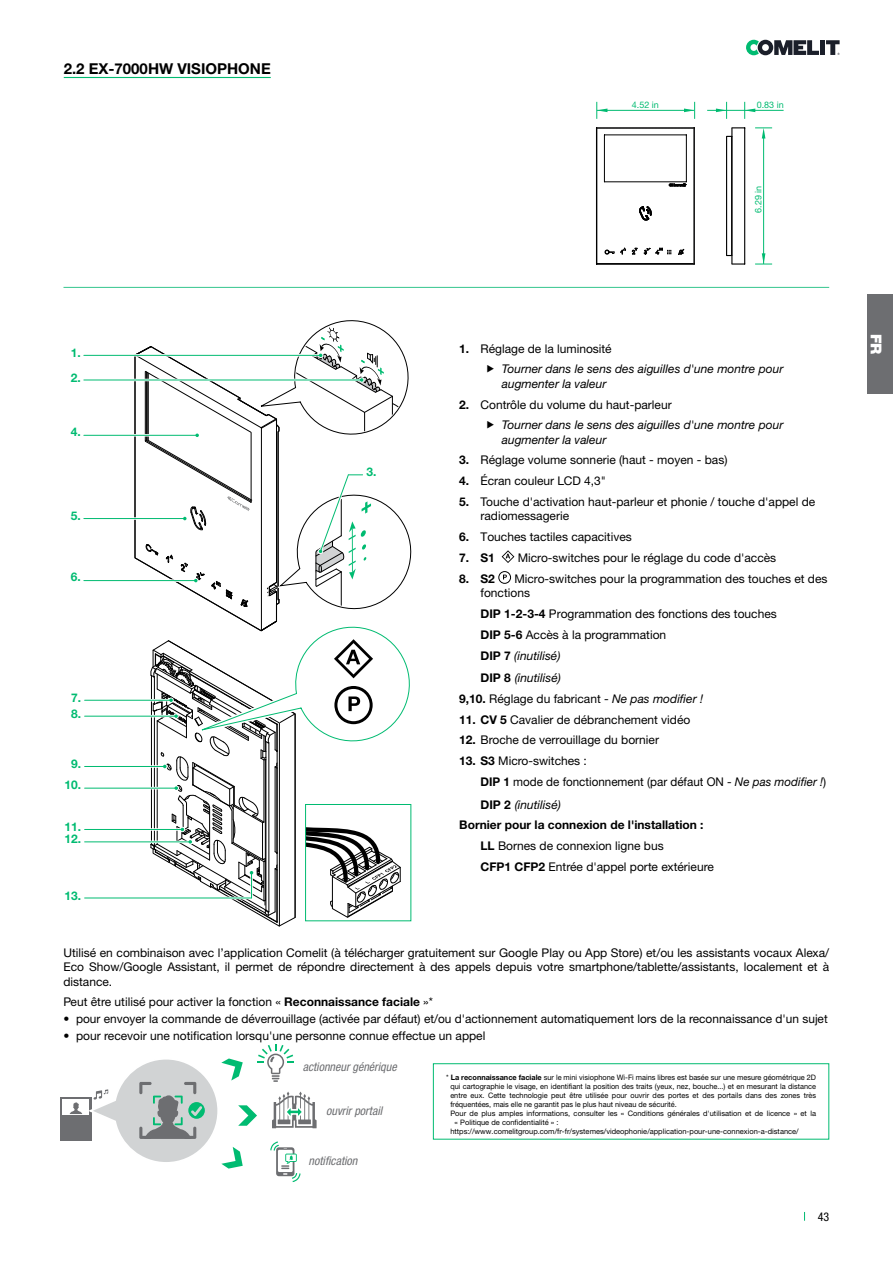
<style>
.page{position:relative;width:893px;height:1263px;background:#fff}
.page>*{position:absolute;margin:0;border:0;box-sizing:border-box;transform-origin:0 0}
.t1{font:700 15px "Helvetica Neue LTW1 G";color:#000}
.t2{font:900 15px "Helvetica Neue LTW1 G";color:#fff}
.t3{font:italic condensed 12.9px "Helvetica Neue LTW1 G";color:#6d6e71}
.t4{font:12px/14.4px "Helvetica Neue LTW1 G";color:#000}
.t5{font:italic 12px/20.9px "Helvetica Neue LTW1 G";color:#000}
.t6{font:700 12px "Helvetica Neue LTW1 G";color:#000}
.t7{font:italic condensed 12px "Helvetica Neue LTW1 G";color:#6d6e71}
.t8{font:700 12px/24.9px "Helvetica Neue LTW1 G";color:#00bb71}
.t9{font:condensed 12px "Helvetica Neue LTW1 G";color:#000}
.t10{font:9px "Helvetica Neue LTW1 G";color:#00bb71}
.t11{font:7.5px "Helvetica Neue LTW1 G";color:#000}
.s1{font-weight:700;font-style:normal}
.s2{font-style:normal}
.s3{font-weight:700}
.s4{font-style:italic}
</style>
<div class="page">
<div style="left:867px;top:294px;width:26px;height:100px;background:#6d6e71"></div>
<svg style="left:746px;top:40px;width:94px;height:15px"></svg>
<hr style="left:84px;top:518px;width:101px;height:1px;background:#00bb71">
<hr style="left:84px;top:435px;width:113px;height:1px;background:#00bb71">
<hr style="left:84px;top:380px;width:278px;height:1px;background:#00bb71">
<hr style="left:84px;top:580px;width:112px;height:1px;background:#00bb71">
<hr style="left:84px;top:355px;width:237px;height:1px;background:#00bb71">
<hr style="left:85px;top:700px;width:86px;height:1px;background:#00bb71">
<hr style="left:85px;top:716px;width:91px;height:1px;background:#00bb71">
<hr style="left:85px;top:766px;width:80px;height:1px;background:#00bb71">
<hr style="left:85px;top:788px;width:91px;height:1px;background:#00bb71">
<hr style="left:85px;top:841px;width:105px;height:1px;background:#00bb71">
<hr style="left:85px;top:829px;width:97px;height:1px;background:#00bb71">
<svg style="left:134px;top:320px;width:278px;height:607px"></svg>
<hr style="left:85px;top:898px;width:166px;height:1px;background:#00bb71">
<hr style="left:731px;top:128px;width:1px;height:136px;background:#000">
<hr style="left:744px;top:128px;width:1px;height:136px;background:#000">
<svg style="left:732px;top:263px;width:13px;height:2px"></svg>
<svg style="left:732px;top:127px;width:14px;height:2px"></svg>
<hr style="left:726px;top:137px;width:1px;height:118px;background:#000">
<svg style="left:727px;top:135px;width:6px;height:3px"></svg>
<hr style="left:597px;top:110px;width:97px;height:1px;background:#00bb71">
<svg style="left:596px;top:102px;width:11px;height:17px"></svg>
<svg style="left:684px;top:102px;width:11px;height:17px"></svg>
<hr style="left:707px;top:110px;width:77px;height:1px;background:#00bb71">
<svg style="left:744px;top:102px;width:11px;height:17px"></svg>
<svg style="left:716px;top:102px;width:11px;height:17px"></svg>
<hr style="left:763px;top:135px;width:1px;height:129px;background:#00bb71">
<svg style="left:755px;top:253px;width:17px;height:12px"></svg>
<svg style="left:755px;top:128px;width:17px;height:10px"></svg>
<svg style="left:596px;top:127px;width:99px;height:138px"></svg>
<hr style="left:63px;top:287px;width:766px;height:1px;background:#33c58e">
<hr style="left:64px;top:77px;width:207px;height:1px;background:#00bb71">
<svg style="left:502px;top:550px;width:12px;height:13px"></svg>
<svg style="left:498px;top:571px;width:13px;height:13px"></svg>
<div style="left:433px;top:1063px;width:396px;height:76px;border:1px solid #00bb71"></div>
<div style="left:60px;top:1097px;width:32px;height:43px;background:#6d6e71"></div>
<div style="left:63px;top:1099px;width:26px;height:15px;background:#fff"></div>
<svg style="left:70px;top:1044px;width:247px;height:138px"></svg>
<div style="left:298px;top:1055px;width:130px;height:23px;background:#fff"></div>
<div style="left:304px;top:1151px;width:86px;height:19px;background:#fff"></div>
<p class="t1" style="left:64px;top:60px;width:208px">2.2 EX-7000HW VISIOPHONE</p>
<p class="t10" style="left:632px;top:99px;width:29px">4.52 in</p>
<p class="t10" style="left:757px;top:99px;width:29px">0.83 in</p>
<p class="t10" style="left:753px;top:213px;width:29px;rotate:-90deg">6.29 in</p>
<p class="t8" style="left:71px;top:340px;width:11px">1.<br>2.</p>
<p class="t8" style="left:71px;top:419px;width:11px">4.</p>
<p class="t8" style="left:71px;top:503px;width:11px">5.</p>
<p class="t8" style="left:71px;top:564px;width:11px">6.</p>
<p class="t8" style="left:71px;top:690px;width:11px;line-height:15.9px">7.<br>8.</p>
<p class="t8" style="left:64px;top:754px;width:18px;line-height:20.2px;text-align:center">9.<br>10.</p>
<p class="t8" style="left:64px;top:815px;width:18px">11.</p>
<p class="t8" style="left:64px;top:827px;width:18px">12.</p>
<p class="t8" style="left:64px;top:883px;width:18px">13.</p>
<p class="t8" style="left:367px;top:459px;width:11px">3.</p>
<p class="t5" style="left:502px;top:338px;width:283px;text-indent:-43px"><span class="s1">1.</span> <span class="s2">Réglage de la luminosité<br></span>Tourner dans le sens des aiguilles d'une montre pour</p>
<p class="t5" style="left:502px;top:373px;width:106px">augmenter la valeur</p>
<p class="t5" style="left:502px;top:394px;width:283px;text-indent:-43px"><span class="s1">2.</span> <span class="s2">Contrôle du volume du haut-parleur<br></span>Tourner dans le sens des aiguilles d'une montre pour</p>
<p class="t5" style="left:502px;top:429px;width:106px">augmenter la valeur</p>
<p class="t4" style="left:459px;top:453px;width:270px"><span class="s3">3.</span> Réglage volume sonnerie (haut - moyen - bas)</p>
<p class="t4" style="left:459px;top:474px;width:148px"><span class="s3">4.</span> Écran couleur LCD 4,3"</p>
<p class="t4" style="left:480px;top:494px;width:336px;text-indent:-21px"><span class="s3">5.</span> Touche d'activation haut-parleur et phonie / touche d'appel de radiomessagerie</p>
<p class="t4" style="left:459px;top:530px;width:174px"><span class="s3">6.</span> Touches tactiles capacitives</p>
<p class="t6" style="left:459px;top:550px;width:37px">7. S1</p>
<p class="t4" style="left:518px;top:550px;width:260px">Micro-switches pour le réglage du code d'accès</p>
<p class="t6" style="left:459px;top:571px;width:37px">8. S2</p>
<p class="t4" style="left:480px;top:571px;width:349px;text-indent:34px">Micro-switches pour la programmation des touches et des fonctions</p>
<p class="t4" style="left:480px;top:603px;width:298px;line-height:20.9px"><span class="s3">DIP 1-2-3-4</span> Programmation des fonctions des touches<br><span class="s3">DIP 5-6</span> Accès à la programmation<br><span class="s3">DIP 7</span> <span class="s4">(inutilisé)</span></p>
<p class="t5" style="left:459px;top:667px;width:245px;text-indent:21px"><span class="s1">DIP 8</span> (inutilisé)<br><span class="s1">9,10.</span> <span class="s2">Réglage du fabricant -</span> Ne pas modifier !</p>
<p class="t4" style="left:459px;top:712px;width:233px"><span class="s3">11. CV 5</span> Cavalier de débranchement vidéo</p>
<p class="t4" style="left:459px;top:733px;width:201px"><span class="s3">12.</span> Broche de verrouillage du bornier</p>
<p class="t4" style="left:480px;top:750px;width:347px;line-height:20.9px;text-indent:-21px"><span class="s3">13. S3</span> Micro-switches :<br><span class="s3">DIP 1</span> mode de fonctionnement (par défaut ON - <span class="s4">Ne pas modifier !</span>)</p>
<p class="t5" style="left:480px;top:794px;width:82px"><span class="s1">DIP 2</span> (inutilisé)</p>
<p class="t6" style="left:459px;top:818px;width:246px">Bornier pour la connexion de l'installation :</p>
<p class="t4" style="left:480px;top:838px;width:185px"><span class="s3">LL</span> Bornes de connexion ligne bus</p>
<p class="t4" style="left:480px;top:859px;width:235px"><span class="s3">CFP1 CFP2</span> Entrée d'appel porte extérieure</p>
<p class="t4" style="left:63px;top:945px;width:767px;text-align:justify">Utilisé en combinaison avec l’application Comelit (à télécharger gratuitement sur Google Play ou App Store) et/ou les assistants vocaux Alexa/ Eco Show/Google Assistant, il permet de répondre directement à des appels depuis votre smartphone/tablette/assistants, localement et à distance.</p>
<p class="t4" style="left:63px;top:995px;width:371px">Peut être utilisé pour activer la fonction « <span class="s3">Reconnaissance faciale</span> »*</p>
<p class="t4" style="left:63px;top:1011px;width:766px">• pour envoyer la commande de déverrouillage (activée par défaut) et/ou d'actionnement automatiquement lors de la reconnaissance d'un sujet</p>
<p class="t4" style="left:63px;top:1028px;width:423px">• pour recevoir une notification lorsqu'une personne connue effectue un appel</p>
<p class="t11" style="left:446px;top:1073px;width:371px">* <span class="s3">La reconnaissance faciale</span> sur le mini visiophone Wi-Fi mains libres est basée sur une mesure géométrique 2D</p>
<p class="t11" style="left:450px;top:1082px;width:367px">qui cartographie le visage, en identifiant la position des traits (yeux, nez, bouche...) et en mesurant la distance</p>
<p class="t11" style="left:450px;top:1091px;width:367px">entre eux. Cette technologie peut être utilisée pour ouvrir des portes et des portails dans des zones très</p>
<p class="t11" style="left:450px;top:1100px;width:228px">fréquentées, mais elle ne garantit pas le plus haut niveau de sécurité.</p>
<p class="t11" style="left:450px;top:1109px;width:367px">Pour de plus amples informations, consulter les « Conditions générales d'utilisation et de licence » et la</p>
<p class="t11" style="left:455px;top:1118px;width:105px">« Politique de confidentialité » :</p>
<p class="t11" style="left:450px;top:1127px;width:350px">https://www.comelitgroup.com/fr-fr/systemes/videophonie/application-pour-une-connexion-a-distance/</p>
<p class="t3" style="left:310px;top:1152px;width:54px">notification</p>
<p class="t3" style="left:304px;top:1059px;width:79px">generic actuator</p>
<p class="t7" style="left:326px;top:1104px;width:58px">ouvrir portail</p>
<p class="t7" style="left:309px;top:1153px;width:50px">notification</p>
<p class="t7" style="left:303px;top:1060px;width:95px">actionneur générique</p>
<p class="t3" style="left:327px;top:1102px;width:49px">open gate</p>
<p class="t9" style="left:818px;top:1209px;width:13px">43</p>
<p class="t2" style="left:885px;top:334px;width:22px;rotate:90deg">FR</p>
</div>
